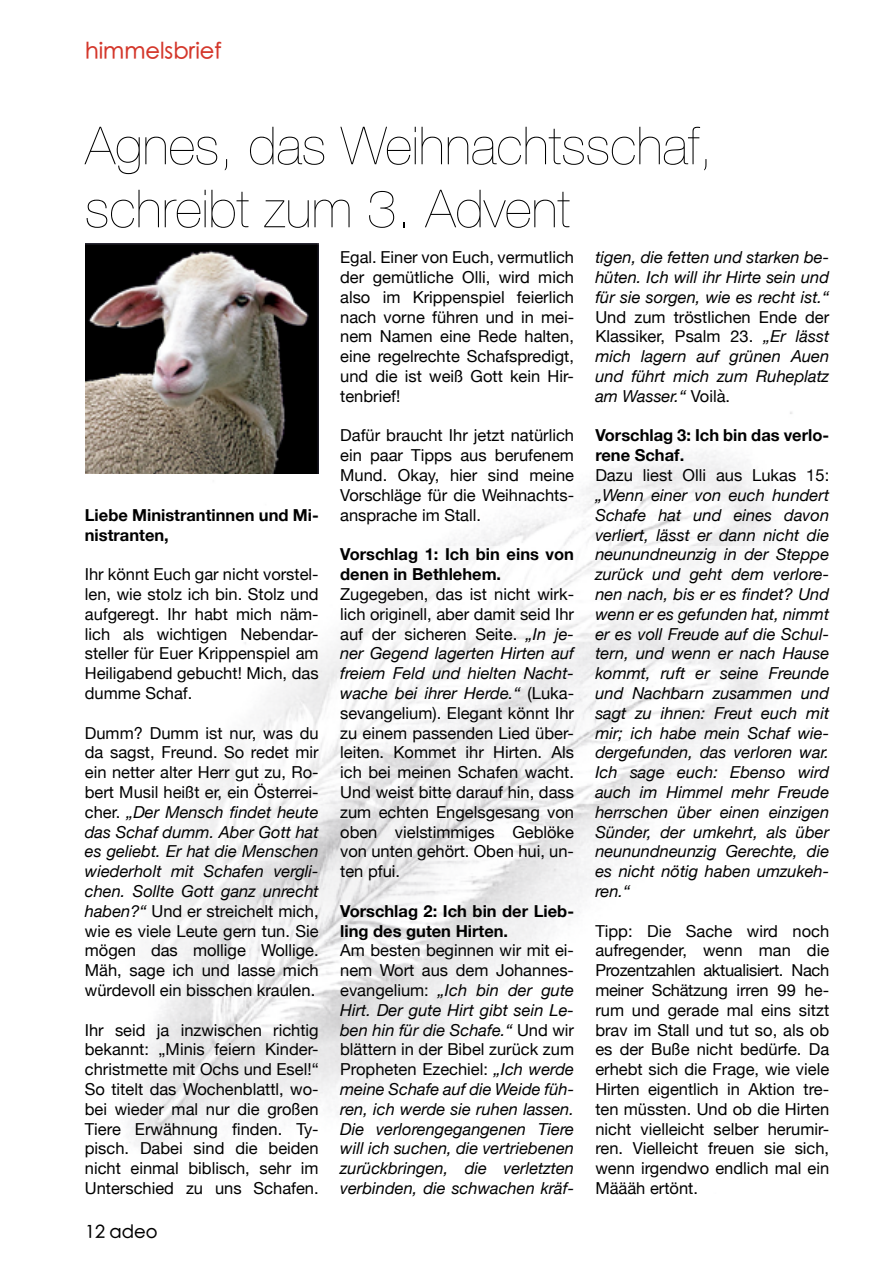
<style>
.page{position:relative;width:893px;height:1263px;background:#fff}
.page>*{position:absolute;margin:0;border:0;box-sizing:border-box;transform-origin:0 0}
.t1{font:200 52.5px/63px "Helvetica Neue";color:#000}
.t2{font:500 22.5px "ST Heiti SC";color:#d4372b}
.t3{font:500 18px "ST Heiti SC";color:#000}
.t4{font:16.5px/19.8px "Helvetica Neue";color:#000;text-align:justify}
.t5{font:italic 16.5px/19.8px "Helvetica Neue";color:#000;text-align:justify}
.t6{font:700 16.5px/19.8px "Helvetica Neue";color:#000}
.s1{font-style:italic}
.s2{font-style:normal}
</style>
<div class="page">
<img style="left:447px;top:412px;width:346px;height:134px">
<img style="left:125px;top:546px;width:664px;height:601px">
<img style="left:85px;top:243px;width:234px;height:231px">
<h2 class="t2" style="left:85px;top:39px;width:138px">himmelsbrief</h2>
<h1 class="t1" style="left:85px;top:112px;width:630px">Agnes, das Weihnachtsschaf, schreibt zum 3. Advent</h1>
<p class="t6" style="left:85px;top:505px;width:235px">Liebe Ministrantinnen und Mi&shy;nistranten,</p>
<p class="t4" style="left:85px;top:565px;width:235px">Ihr könnt Euch gar nicht vorstel&shy;len, wie stolz ich bin. Stolz und aufgeregt. Ihr habt mich näm&shy;lich als wichtigen Nebendar&shy;steller für Euer Krippenspiel am Heiligabend gebucht! Mich, das dumme Schaf.</p>
<p class="t4" style="left:85px;top:724px;width:235px">Dumm? Dumm ist nur, was du da sagst, Freund. So redet mir ein netter alter Herr gut zu, Ro&shy;bert Musil heißt er, ein Österrei&shy;cher. <span class="s1">„Der Mensch findet heute das Schaf dumm. Aber Gott hat es geliebt. Er hat die Menschen wiederholt mit Schafen vergli&shy;chen. Sollte Gott ganz unrecht haben?“</span> Und er streichelt mich, wie es viele Leute gern tun. Sie mögen das mollige Wollige.<br>Mäh, sage ich und lasse mich würdevoll ein bisschen kraulen.</p>
<p class="t4" style="left:85px;top:1021px;width:235px">Ihr seid ja inzwischen richtig bekannt: „Minis feiern Kinder&shy;christmette mit Ochs und Esel!“ So titelt das Wochenblattl, wo&shy;bei wieder mal nur die großen Tiere Erwähnung finden. Ty&shy;pisch. Dabei sind die beiden nicht einmal biblisch, sehr im Unterschied zu uns Schafen.</p>
<p class="t3" style="left:85px;top:1223px;width:74px">12 adeo</p>
<p class="t4" style="left:340px;top:248px;width:235px">Egal. Einer von Euch, vermutlich der gemütliche Olli, wird mich also im Krippenspiel feierlich nach vorne führen und in mei&shy;nem Namen eine Rede halten, eine regelrechte Schafspredigt, und die ist weiß Gott kein Hir&shy;tenbrief!</p>
<p class="t4" style="left:340px;top:427px;width:235px">Dafür braucht Ihr jetzt natürlich ein paar Tipps aus berufenem Mund. Okay, hier sind meine Vorschläge für die Weihnachts&shy;ansprache im Stall.</p>
<p class="t6" style="left:340px;top:545px;width:235px">Vorschlag 1: Ich bin eins von denen in Bethlehem.</p>
<p class="t4" style="left:340px;top:585px;width:235px">Zugegeben, das ist nicht wirk&shy;lich originell, aber damit seid Ihr auf der sicheren Seite. <span class="s1">„In je&shy;ner Gegend lagerten Hirten auf freiem Feld und hielten Nacht&shy;wache bei ihrer Herde.“</span> (Luka&shy;sevangelium). Elegant könnt Ihr zu einem passenden Lied über&shy;leiten. Kommet ihr Hirten. Als ich bei meinen Schafen wacht.<br>Und weist bitte darauf hin, dass zum echten Engelsgesang von oben vielstimmiges Geblöke von unten gehört. Oben hui, un&shy;ten pfui.</p>
<p class="t6" style="left:340px;top:901px;width:235px">Vorschlag 2: Ich bin der Lieb&shy;ling des guten Hirten.</p>
<p class="t5" style="left:340px;top:941px;width:235px"><span class="s2">Am besten beginnen wir mit ei&shy;nem Wort aus dem Johannes&shy;evangelium:</span> „Ich bin der gute Hirt. Der gute Hirt gibt sein Le&shy;ben hin für die Schafe.“ <span class="s2">Und wir blättern in der Bibel zurück zum Propheten Ezechiel:</span> „Ich werde meine Schafe auf die Weide füh&shy;ren, ich werde sie ruhen lassen.<br>Die verlorengegangenen Tiere will ich suchen, die vertriebenen zurückbringen, die verletzten verbinden, die schwachen kräf-</p>
<p class="t5" style="left:595px;top:248px;width:235px">tigen, die fetten und starken be&shy;hüten. Ich will ihr Hirte sein und für sie sorgen, wie es recht ist.“</p>
<p class="t5" style="left:595px;top:308px;width:235px"><span class="s2">Und zum tröstlichen Ende der Klassiker, Psalm 23.</span> „Er lässt mich lagern auf grünen Auen und führt mich zum Ruheplatz am Wasser.“ <span class="s2">Voilà.</span></p>
<p class="t6" style="left:595px;top:426px;width:235px">Vorschlag 3: Ich bin das verlo&shy;rene Schaf.</p>
<p class="t4" style="left:595px;top:466px;width:235px">Dazu liest Olli aus Lukas 15:</p>
<p class="t5" style="left:595px;top:486px;width:235px">„Wenn einer von euch hundert Schafe hat und eines davon verliert, lässt er dann nicht die neunundneunzig in der Steppe zurück und geht dem verlore&shy;nen nach, bis er es findet? Und wenn er es gefunden hat, nimmt er es voll Freude auf die Schul&shy;tern, und wenn er nach Hause kommt, ruft er seine Freunde und Nachbarn zusammen und sagt zu ihnen: Freut euch mit mir; ich habe mein Schaf wie&shy;dergefunden, das verloren war.<br>Ich sage euch: Ebenso wird auch im Himmel mehr Freude herrschen über einen einzigen Sünder, der umkehrt, als über neunundneunzig Gerechte, die es nicht nötig haben umzukeh&shy;ren.“</p>
<p class="t4" style="left:595px;top:922px;width:235px">Tipp: Die Sache wird noch aufregender, wenn man die Prozentzahlen aktualisiert. Nach meiner Schätzung irren 99 he&shy;rum und gerade mal eins sitzt brav im Stall und tut so, als ob es der Buße nicht bedürfe. Da erhebt sich die Frage, wie viele Hirten eigentlich in Aktion tre&shy;ten müssten. Und ob die Hirten nicht vielleicht selber herumir&shy;ren. Vielleicht freuen sie sich, wenn irgendwo endlich mal ein Määäh ertönt.</p>
</div>
